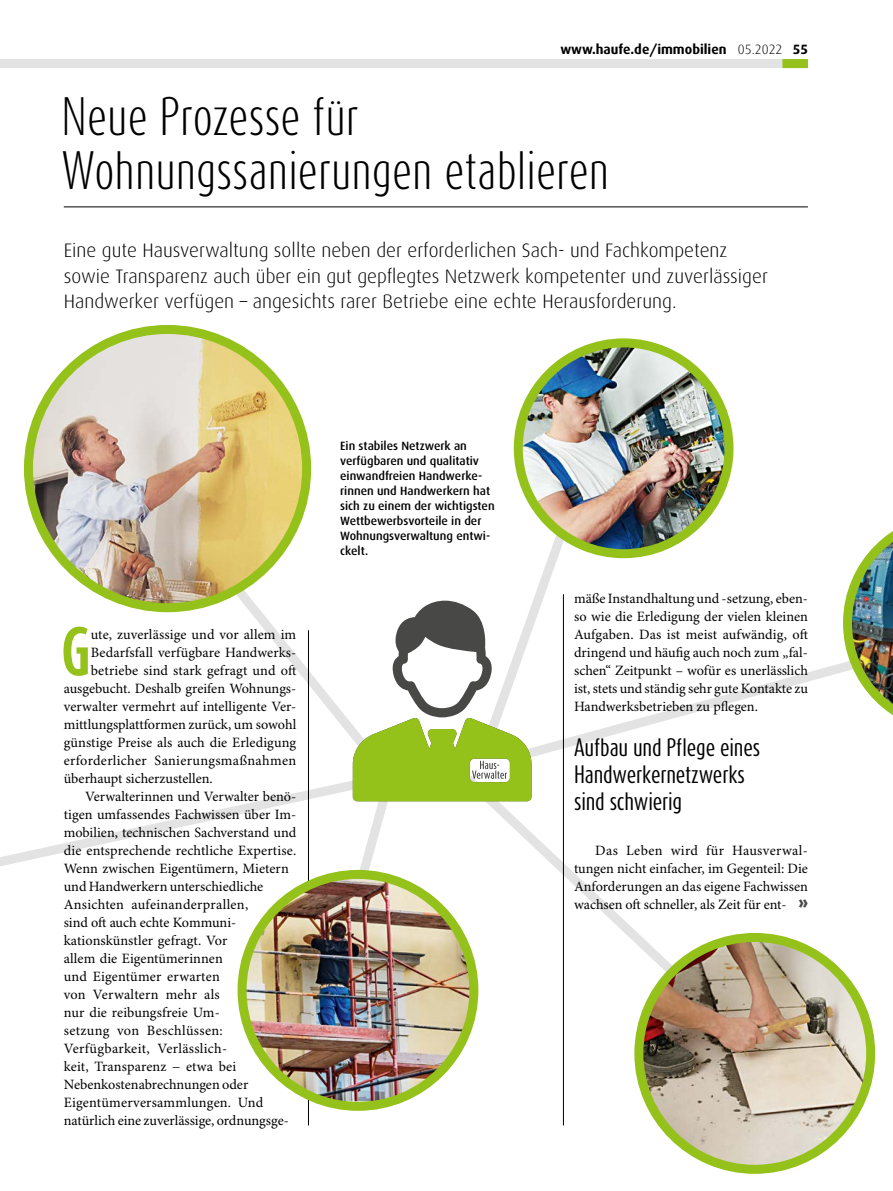
<style>
.page{position:relative;width:893px;height:1191px;background:#fff}
.page>*{position:absolute;margin:0;border:0;box-sizing:border-box;transform-origin:0 0}
.t1{font:700 57.15px "Dax Compact";color:#94c11a}
.t2{font:300 45px/54px "Dax Compact";color:#000}
.t3{font:21px/27px "Dax Compact";letter-spacing:-.01em;color:#000}
.t4{font:300 19.5px/25.5px "Dax";color:#000}
.t5{font:900 16.5px "Dax";color:#484847}
.t6{font:14.25px/18px "Minion Pro";letter-spacing:.005em;color:#000;text-align:justify}
.t7{font:14.25px "Minion Pro";letter-spacing:.025em;color:#000}
.t8{font:700 13.5px "Dax";color:#000}
.t9{font:500 12px/15px "Dax";color:#000}
.s1{font-weight:300}
</style>
<div class="page">
<div style="left:0;top:59px;width:808px;height:9px;background:#e3e3e3"></div>
<div style="left:782px;top:59px;width:26px;height:9px;background:#94c11a"></div>
<svg style="left:596px;top:663px;width:247px;height:77px"></svg>
<svg style="left:457px;top:894px;width:185px;height:118px"></svg>
<hr style="left:563px;top:594px;width:1px;height:531px;background:#000">
<hr style="left:308px;top:630px;width:1px;height:495px;background:#000">
<hr style="left:64px;top:207px;width:744px;height:1px;background:#000">
<svg style="left:0;top:458px;width:596px;height:471px"></svg>
<img style="left:518px;top:343px;width:211px;height:211px;border-radius:105px">
<div style="left:514px;top:338px;width:219px;height:220px;border:9px solid #94c11a;border-radius:50%"></div>
<img style="left:31px;top:329px;width:276px;height:279px">
<div style="left:24px;top:325px;width:287px;height:287px;border:9px solid #94c11a;border-radius:50%"></div>
<img style="left:639px;top:937px;width:232px;height:229px">
<div style="left:634px;top:933px;width:241px;height:240px;border:9px solid #94c11a;border-radius:50%"></div>
<img style="left:242px;top:874px;width:232px;height:232px;border-radius:116px">
<div style="left:238px;top:870px;width:240px;height:240px;border:9px solid #94c11a;border-radius:50%"></div>
<img style="left:843px;top:531px;width:50px;height:184px">
<p class="t8" style="left:560px;top:41px;width:249px">www.haufe.de/immobilien <span class="s1">05.2022</span> 55</p>
<h2 class="t2" style="left:62px;top:89px;width:549px">Neue Prozesse für<br>Wohnungssanierungen etablieren</h2>
<p class="t4" style="left:64px;top:238px;width:706px">Eine gute Hausverwaltung sollte neben der erforderlichen Sach- und Fachkompetenz sowie Transparenz auch über ein gut gepflegtes Netzwerk kompetenter und zuverlässiger<br>Handwerker verfügen – angesichts rarer Betriebe eine echte Herausforderung.</p>
<h1 class="t1" style="left:61px;top:614px;width:31px">G</h1>
<p class="t6" style="left:91px;top:626px;width:207px">ute, zuverlässige und vor allem im</p>
<p class="t6" style="left:91px;top:644px;width:207px">Bedarfsfall verfügbare Handwerks-</p>
<p class="t6" style="left:91px;top:662px;width:207px">betriebe sind stark gefragt und oft</p>
<p class="t6" style="left:64px;top:680px;width:234px">ausgebucht. Deshalb greifen Wohnungs-</p>
<p class="t6" style="left:64px;top:698px;width:234px">verwalter vermehrt auf intelligente Ver-</p>
<p class="t6" style="left:64px;top:716px;width:234px">mittlungsplattformen zurück, um sowohl</p>
<p class="t6" style="left:64px;top:734px;width:234px">günstige Preise als auch die Erledigung</p>
<p class="t6" style="left:64px;top:752px;width:234px">erforderlicher Sanierungsmaßnahmen</p>
<p class="t6" style="left:64px;top:770px;width:151px">überhaupt sicherzustellen.</p>
<p class="t6" style="left:85px;top:788px;width:213px">Verwalterinnen und Verwalter benö-</p>
<p class="t6" style="left:64px;top:806px;width:234px">tigen umfassendes Fachwissen über Im-</p>
<p class="t6" style="left:64px;top:824px;width:234px">mobilien, technischen Sachverstand und</p>
<p class="t6" style="left:64px;top:842px;width:234px">die entsprechende rechtliche Expertise.</p>
<p class="t6" style="left:64px;top:860px;width:227px">Wenn zwischen Eigentümern, Mietern</p>
<p class="t6" style="left:64px;top:878px;width:201px">und Handwerkern unterschiedliche</p>
<p class="t6" style="left:64px;top:896px;width:186px">Ansichten aufeinanderprallen,</p>
<p class="t6" style="left:64px;top:914px;width:174px">sind oft auch echte Kommuni-</p>
<p class="t6" style="left:64px;top:932px;width:165px">kationskünstler gefragt. Vor</p>
<p class="t6" style="left:64px;top:950px;width:161px">allem die Eigentümerinnen</p>
<p class="t6" style="left:64px;top:968px;width:158px">und Eigentümer erwarten</p>
<p class="t6" style="left:64px;top:986px;width:158px">von Verwaltern mehr als</p>
<p class="t6" style="left:64px;top:1004px;width:157px">nur die reibungsfreie Um-</p>
<p class="t7" style="left:64px;top:1022px;width:160px">setzung von Beschlüssen:</p>
<p class="t6" style="left:64px;top:1040px;width:165px">Verfügbarkeit, Verlässlich-</p>
<p class="t6" style="left:64px;top:1058px;width:174px">keit, Transparenz − etwa bei</p>
<p class="t6" style="left:64px;top:1076px;width:186px">Nebenkostenabrechnungen oder</p>
<p class="t6" style="left:64px;top:1094px;width:201px">Eigentümerversammlungen. Und</p>
<p class="t6" style="left:64px;top:1112px;width:227px">natürlich eine zuverlässige, ordnungsge-</p>
<p class="t9" style="left:340px;top:438px;width:156px">Ein stabiles Netzwerk an verfügbaren und qualitativ einwandfreien Handwerke&shy;rinnen und Handwerkern hat sich zu einem der wichtigsten<br>Wettbewerbsvorteile in der<br>Wohnungsverwaltung entwi&shy;ckelt.</p>
<p class="t6" style="left:574px;top:590px;width:235px">mäße Instandhaltung und -setzung, eben&shy;so wie die Erledigung der vielen kleinen Aufgaben. Das ist meist aufwändig, oft dringend und häufig auch noch zum „fal&shy;schen“ Zeitpunkt – wofür es unerlässlich ist, stets und ständig sehr gute Kontakte zu Handwerksbetrieben zu pflegen.</p>
<h3 class="t3" style="left:574px;top:734px;width:188px">Aufbau und Pflege eines<br>Handwerkernetzwerks sind schwierig</h3>
<p class="t6" style="left:574px;top:842px;width:235px;text-indent:21px">Das Leben wird für Hausverwal&shy;tungen nicht einfacher, im Gegenteil: Die Anforderungen an das eigene Fachwissen wachsen oft schneller, als Zeit für ent-</p>
<p class="t5" style="left:798px;top:894px;width:11px">»</p>
</div>
